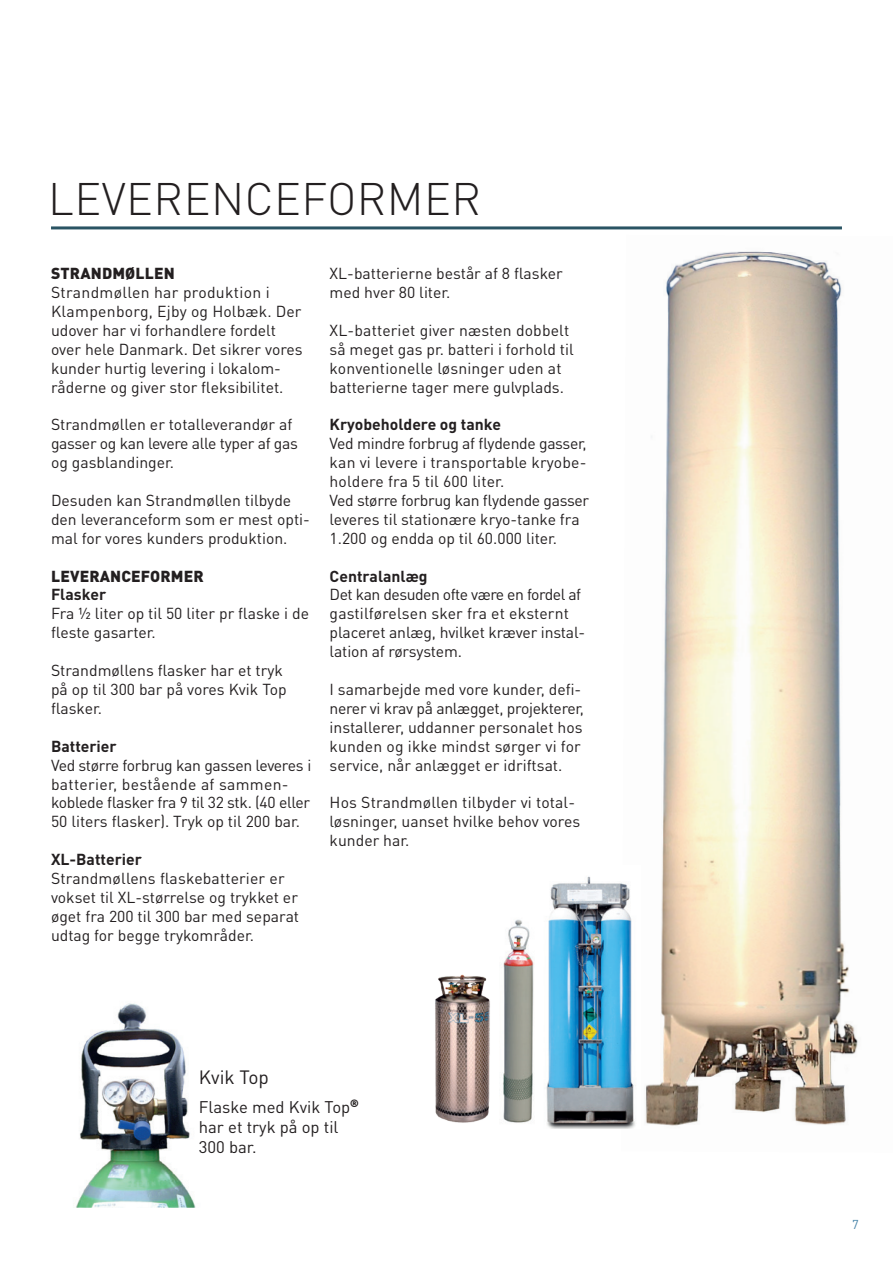
<style>
.page{position:relative;width:893px;height:1263px;background:#fff}
.page>*{position:absolute;margin:0;border:0;box-sizing:border-box;transform-origin:0 0}
.t1{font:300 45px "DIN Pro";letter-spacing:.01em;color:#231f20}
.t2{font:19.05px "DIN Pro";color:#231f20}
.t3{font:16.65px/20px "DIN Pro";color:#231f20}
.t4{font:15.75px/18.9px "DIN Pro";color:#231f20}
.t5{font:15.75px/18.9px "DIN Pro";letter-spacing:-.02em;color:#231f20}
.t6{font:700 15.75px "DIN Pro";color:#231f20}
.t7{font:900 15.75px "DIN Pro";letter-spacing:.01em;color:#231f20}
.t8{font:12.75px "DIN Pro";color:#4c87aa}
</style>
<div class="page">
<hr style="left:51px;top:226px;width:791px;height:3px;background:#2a5463">
<img style="left:76px;top:1003px;width:120px;height:204px">
<img style="left:645px;top:251px;width:213px;height:875px">
<img style="left:503px;top:919px;width:31px;height:204px">
<img style="left:546px;top:876px;width:89px;height:253px">
<img style="left:435px;top:974px;width:55px;height:149px">
<h1 class="t1" style="left:48px;top:168px;width:434px">LEVERENCEFORMER</h1>
<p class="t7" style="left:51px;top:263px;width:125px">STRANDMØLLEN</p>
<p class="t4" style="left:51px;top:282px;width:253px">Strandmøllen har produktion i Klampenborg, Ejby og Holbæk. Der udover har vi forhandlere fordelt over hele Danmark. Det sikrer vores kunder hurtig levering i lokalom&shy;råderne og giver stor fleksibilitet.</p>
<p class="t4" style="left:51px;top:415px;width:248px">Strandmøllen er totalleverandør af gasser og kan levere alle typer af gas og gasblandinger.</p>
<p class="t4" style="left:51px;top:490px;width:260px">Desuden kan Strandmøllen tilbyde den leveranceform som er mest opti&shy;mal for vores kunders produktion.</p>
<p class="t7" style="left:51px;top:565px;width:154px">LEVERANCEFORMER</p>
<p class="t6" style="left:51px;top:584px;width:57px">Flasker</p>
<p class="t4" style="left:51px;top:604px;width:260px">Fra ½ liter op til 50 liter pr flaske i de fleste gasarter.</p>
<p class="t4" style="left:51px;top:660px;width:237px">Strandmøllens flasker har et tryk på op til 300 bar på vores Kvik Top flasker.</p>
<p class="t6" style="left:51px;top:735px;width:67px">Batterier</p>
<p class="t5" style="left:51px;top:755px;width:262px">Ved større forbrug kan gassen leveres i batterier, bestående af sammen&shy;koblede flasker fra 9 til 32 stk. (40 eller 50 liters flasker). Tryk op til 200 bar.</p>
<p class="t6" style="left:51px;top:849px;width:93px">XL-Batterier</p>
<p class="t4" style="left:51px;top:868px;width:250px">Strandmøllens flaskebatterier er vokset til XL-størrelse og trykket er øget fra 200 til 300 bar med separat udtag for begge trykområder.</p>
<p class="t4" style="left:330px;top:263px;width:235px">XL-batterierne består af 8 flasker med hver 80 liter.</p>
<p class="t4" style="left:330px;top:320px;width:246px">XL-batteriet giver næsten dobbelt så meget gas pr. batteri i forhold til konventionelle løsninger uden at batterierne tager mere gulvplads.</p>
<p class="t6" style="left:330px;top:414px;width:173px">Kryobeholdere og tanke</p>
<p class="t4" style="left:330px;top:433px;width:261px">Ved mindre forbrug af flydende gasser, kan vi levere i transportable kryobe&shy;holdere fra 5 til 600 liter.<br>Ved større forbrug kan flydende gasser leveres til stationære kryo-tanke fra 1.200 og endda op til 60.000 liter.</p>
<p class="t6" style="left:330px;top:565px;width:99px">Centralanlæg</p>
<p class="t4" style="left:330px;top:585px;width:257px">Det kan desuden ofte være en fordel af gastilførelsen sker fra et eksternt placeret anlæg, hvilket kræver instal&shy;lation af rørsystem.</p>
<p class="t4" style="left:330px;top:679px;width:256px">I samarbejde med vore kunder, defi&shy;nerer vi krav på anlægget, projekterer, installerer, uddanner personalet hos kunden og ikke mindst sørger vi for service, når anlægget er idriftsat.</p>
<p class="t4" style="left:330px;top:793px;width:252px">Hos Strandmøllen tilbyder vi total&shy;løsninger, uanset hvilke behov vores kunder har.</p>
<p class="t2" style="left:199px;top:1064px;width:72px">Kvik Top</p>
<p class="t3" style="left:199px;top:1096px;width:162px">Flaske med Kvik Top<sup>® </sup>har et tryk på op til<br>300 bar.</p>
<p class="t8" style="left:852px;top:1216px;width:8px">7</p>
</div>
